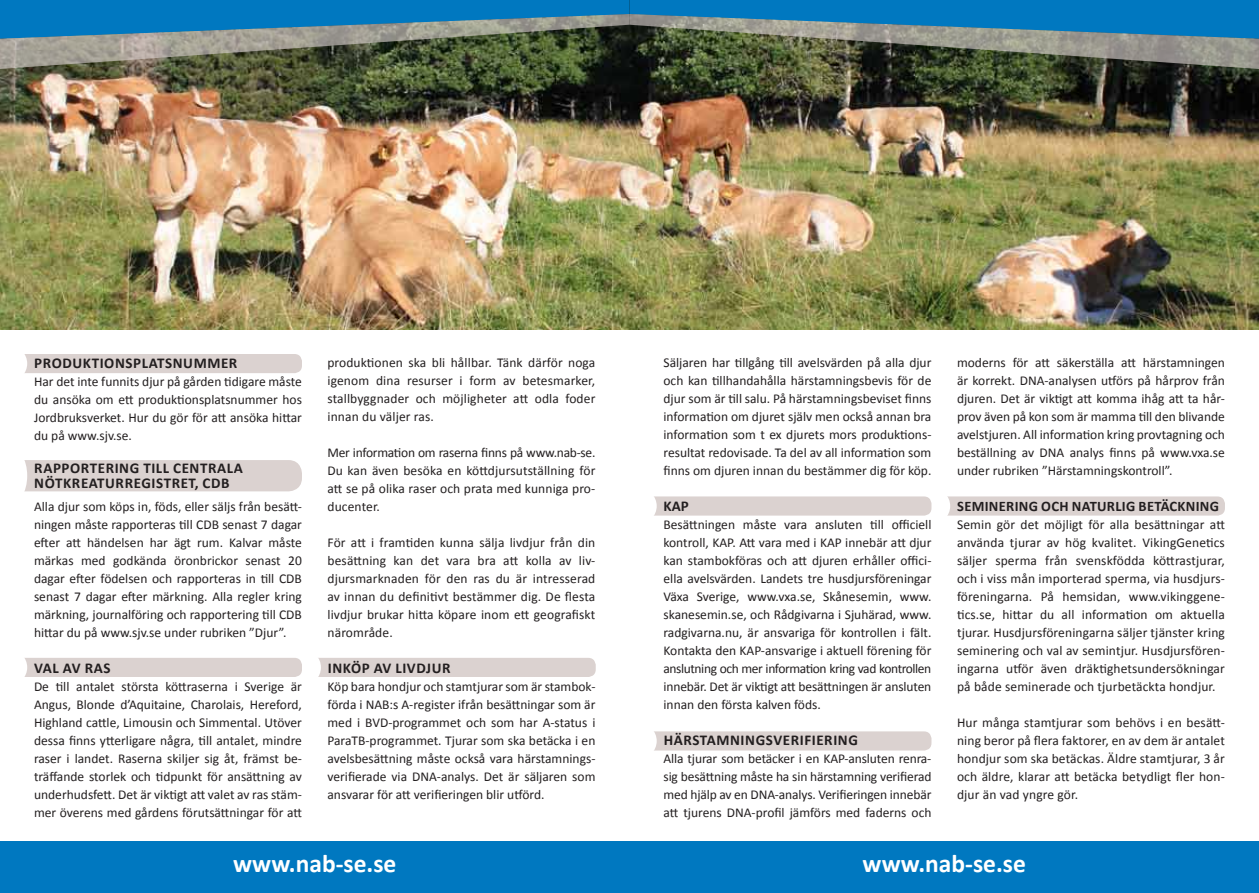
<style>
.page{position:relative;width:1259px;height:893px;background:#fff}
.page>*{position:absolute;margin:0;border:0;box-sizing:border-box;transform-origin:0 0}
.t1{font:700 25.5px "Calibri";letter-spacing:.005em;color:#fff}
.t2{font:700 15px/15px "Calibri";letter-spacing:.04em;color:#231f20}
.t3{font:700 14.55px "Calibri";letter-spacing:.02em;color:#231f20}
.t4{font:13.5px/18px "Calibri";color:#231f20;text-align:justify}
</style>
<div class="page">
<div style="left:932px;top:496px;width:293px;height:20px;background:#dbd2d0;border-radius:7px"></div>
<div style="left:914px;top:488px;width:36px;height:36px;background:#fff;border-radius:50%"></div>
<div style="left:303px;top:658px;width:293px;height:19px;background:#dbd2d0;border-radius:7px"></div>
<div style="left:285px;top:649px;width:36px;height:36px;background:#fff;border-radius:50%"></div>
<div style="left:639px;top:496px;width:292px;height:20px;background:#dbd2d0;border-radius:7px"></div>
<div style="left:621px;top:488px;width:36px;height:36px;background:#fff;border-radius:50%"></div>
<div style="left:639px;top:731px;width:292px;height:19px;background:#dbd2d0;border-radius:7px"></div>
<div style="left:621px;top:723px;width:36px;height:36px;background:#fff;border-radius:50%"></div>
<div style="left:9px;top:658px;width:293px;height:19px;background:#dbd2d0;border-radius:7px"></div>
<svg style="left:9px;top:658px;width:18px;height:19px"></svg>
<div style="left:9px;top:460px;width:293px;height:31px;background:#dbd2d0;border-radius:13px"></div>
<svg style="left:9px;top:460px;width:18px;height:32px"></svg>
<div style="left:9px;top:354px;width:293px;height:19px;background:#dbd2d0;border-radius:7px"></div>
<svg style="left:9px;top:354px;width:18px;height:19px"></svg>
<img style="left:0;top:70px;width:1259px;height:260px">
<div style="left:0;top:842px;width:629px;height:51px;background:#0078c0"></div>
<div style="left:629px;top:842px;width:630px;height:51px;background:#0078c0"></div>
<svg style="left:0;top:0;width:1259px;height:70px;background:#447382"></svg>
<p class="t2" style="left:34px;top:355px;width:205px">PRODUKTIONSPLATSNUMMER</p>
<p class="t4" style="left:34px;top:372px;width:269px">Har det inte funnits djur på gården tidigare måste du ansöka om ett produktionsplatsnummer hos Jordbruksverket. Hur du gör för att ansöka hittar du på www.sjv.se.</p>
<p class="t2" style="left:34px;top:460px;width:210px">RAPPORTERING TILL CENTRALA<br>NÖTKREATURREGISTRET, CDB</p>
<p class="t4" style="left:34px;top:497px;width:269px">Alla djur som köps in, föds, eller säljs från besätt&shy;ningen måste rapporteras till CDB senast 7 dagar efter att händelsen har ägt rum. Kalvar måste märkas med godkända öronbrickor senast 20 dagar efter födelsen och rapporteras in till CDB senast 7 dagar efter märkning. Alla regler kring märkning, journalföring och rapportering till CDB hittar du på www.sjv.se under rubriken ”Djur”.</p>
<p class="t2" style="left:34px;top:660px;width:78px">VAL AV RAS</p>
<p class="t4" style="left:34px;top:677px;width:269px">De till antalet största köttraserna i Sverige är Angus, Blonde d’Aquitaine, Charolais, Hereford, Highland cattle, Limousin och Simmental. Utöver dessa finns ytterligare några, till antalet, mindre raser i landet. Raserna skiljer sig åt, främst be&shy;träffande storlek och tidpunkt för ansättning av underhudsfett. Det är viktigt att valet av ras stäm&shy;mer överens med gårdens förutsättningar för att</p>
<p class="t4" style="left:327px;top:353px;width:269px">produktionen ska bli hållbar. Tänk därför noga igenom dina resurser i form av betesmarker, stallbyggnader och möjligheter att odla foder innan du väljer ras.</p>
<p class="t4" style="left:327px;top:443px;width:269px">Mer information om raserna finns på www.nab-se.<br>Du kan även besöka en köttdjursutställning för att se på olika raser och prata med kunniga pro&shy;ducenter.</p>
<p class="t4" style="left:327px;top:533px;width:269px">För att i framtiden kunna sälja livdjur från din besättning kan det vara bra att kolla av liv&shy;djursmarknaden för den ras du är intresserad av innan du definitivt bestämmer dig. De flesta livdjur brukar hitta köpare inom ett geografiskt närområde.</p>
<p class="t2" style="left:328px;top:660px;width:124px">INKÖP AV LIVDJUR</p>
<p class="t4" style="left:327px;top:677px;width:269px">Köp bara hondjur och stamtjurar som är stambok&shy;förda i NAB:s A-register ifrån besättningar som är med i BVD-programmet och som har A-status i ParaTB-programmet. Tjurar som ska betäcka i en avelsbesättning måste också vara härstamnings&shy;verifierade via DNA-analys. Det är säljaren som ansvarar för att verifieringen blir utförd.</p>
<p class="t4" style="left:663px;top:353px;width:269px">Säljaren har tillgång till avelsvärden på alla djur och kan tillhandahålla härstamningsbevis för de djur som är till salu. På härstamningsbeviset finns information om djuret själv men också annan bra information som t ex djurets mors produktions&shy;resultat redovisade. Ta del av all information som finns om djuren innan du bestämmer dig för köp.</p>
<p class="t2" style="left:663px;top:498px;width:27px">KA P</p>
<p class="t4" style="left:663px;top:515px;width:269px">Besättningen måste vara ansluten till officiell kontroll, KAP. Att vara med i KAP innebär att djur kan stambokföras och att djuren erhåller offici&shy;ella avelsvärden. Landets tre husdjursföreningar Växa Sverige, www.vxa.se, Skånesemin, www. skanesemin.se, och Rådgivarna i Sjuhärad, www. radgivarna.nu, är ansvariga för kontrollen i fält.<br>Kontakta den KAP-ansvarige i aktuell förening för anslutning och mer information kring vad kontrollen innebär. Det är viktigt att besättningen är ansluten innan den första kalven föds.</p>
<p class="t2" style="left:664px;top:732px;width:196px">HÄRSTAMNINGSVERIFIERING</p>
<p class="t4" style="left:663px;top:749px;width:269px">Alla tjurar som betäcker i en KAP-ansluten renra&shy;sig besättning måste ha sin härstamning verifierad med hjälp av en DNA-analys. Verifieringen innebär att tjurens DNA-profil jämförs med faderns och</p>
<p class="t4" style="left:957px;top:353px;width:269px">moderns för att säkerställa att härstamningen är korrekt. DNA-analysen utförs på hårprov från djuren. Det är viktigt att komma ihåg att ta hår&shy;prov även på kon som är mamma till den blivande avelstjuren. All information kring provtagning och beställning av DNA analys finns på www.vxa.se under rubriken ”Härstamningskontroll”.</p>
<p class="t3" style="left:957px;top:497px;width:263px">SEMINERING OCH NATURLIG BETÄCKNING</p>
<p class="t4" style="left:957px;top:515px;width:269px">Semin gör det möjligt för alla besättningar att använda tjurar av hög kvalitet. VikingGenetics säljer sperma från svenskfödda köttrastjurar, och i viss mån importerad sperma, via husdjurs&shy;föreningarna. På hemsidan, www.vikinggene&shy;tics.se, hittar du all information om aktuella tjurar. Husdjursföreningarna säljer tjänster kring seminering och val av semintjur. Husdjursfören&shy;ingarna utför även dräktighetsundersökningar på både seminerade och tjurbetäckta hondjur.</p>
<p class="t4" style="left:957px;top:713px;width:269px">Hur många stamtjurar som behövs i en besätt&shy;ning beror på flera faktorer, en av dem är antalet hondjur som ska betäckas. Äldre stamtjurar, 3 år och äldre, klarar att betäcka betydligt fler hon&shy;djur än vad yngre gör.</p>
<h1 class="t1" style="left:233px;top:847px;width:165px">WWW.NAB-SE.SE</h1>
<h1 class="t1" style="left:862px;top:847px;width:165px">WWW.NAB-SE.SE</h1>
</div>
